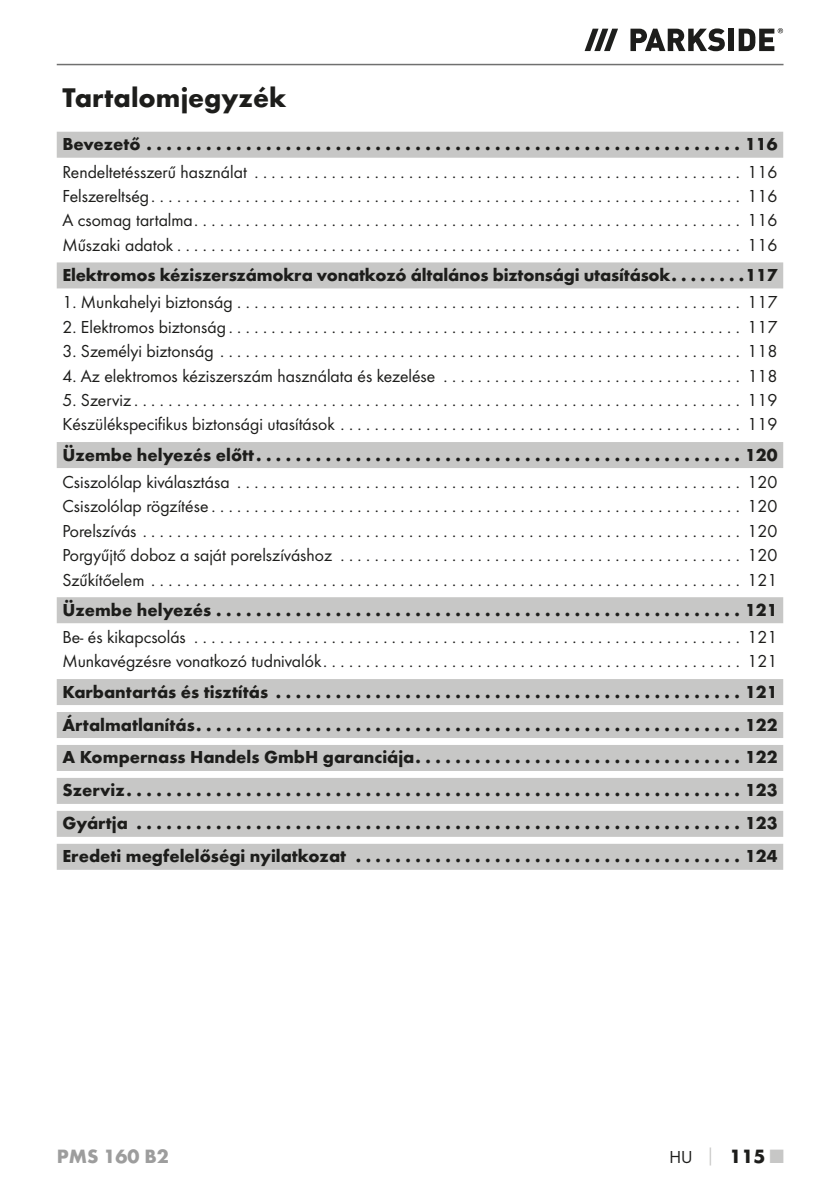
<style>
.page{position:relative;width:840px;height:1191px;background:#fff}
.page>*{position:absolute;margin:0;border:0;box-sizing:border-box;transform-origin:0 0}
.t1{font:700 28px "Futura";color:#1d1d1b}
.t2{font:700 20px "Futura";color:#9d9d9d}
.t3{font:700 20px "Futura";color:#1d1d1b}
.t4{font:18px/24.4px "Futura Boo";color:#1d1d1b;text-align:justify}
.t5{font:700 18px/33px "Futura";color:#1d1d1b;text-align:justify}
.s1{font-family:"Futura Boo";font-weight:400;font-size:18px}
.s2{font-size:18px;color:#c7c7c6}
.s3{color:#c7c7c6}
</style>
<div class="page">
<hr style="left:57px;top:64px;width:726px;height:1px;background:#70706f">
<svg style="left:584px;top:29px;width:33px;height:22px"></svg>
<svg style="left:630px;top:28px;width:94px;height:23px"></svg>
<div style="left:728px;top:29px;width:5px;height:22px;background:#1d1d1b"></div>
<svg style="left:738px;top:28px;width:44px;height:23px"></svg>
<div style="left:57px;top:132px;width:725px;height:26px;background:#c7c7c6"></div>
<div style="left:57px;top:262px;width:725px;height:26px;background:#c7c7c6"></div>
<div style="left:57px;top:442px;width:725px;height:26px;background:#c7c7c6"></div>
<div style="left:57px;top:597px;width:725px;height:26px;background:#c7c7c6"></div>
<div style="left:57px;top:679px;width:725px;height:26px;background:#c7c7c6"></div>
<div style="left:57px;top:712px;width:725px;height:26px;background:#c7c7c6"></div>
<div style="left:57px;top:745px;width:725px;height:26px;background:#c7c7c6"></div>
<div style="left:57px;top:778px;width:725px;height:26px;background:#c7c7c6"></div>
<div style="left:57px;top:811px;width:725px;height:26px;background:#c7c7c6"></div>
<div style="left:57px;top:843px;width:725px;height:26px;background:#c7c7c6"></div>
<h1 class="t1" style="left:62px;top:86px;width:225px">Tartalomjegyzék</h1>
<p class="t5" style="left:62px;top:129px;width:716px">Bevezető ............................................................116</p>
<p class="t4" style="left:62px;top:160px;width:716px">Rendeltetésszerű használat ......................................................... 116<br>Felszereltség ..................................................................... 116<br>A csomag tartalma ................................................................ 116<br>Műszaki adatok .................................................................. 116</p>
<p class="t5" style="left:62px;top:260px;width:716px">Elektromos kéziszerszámokra vonatkozó általános biztonsági utasítások . . . . . . . .117</p>
<p class="t4" style="left:62px;top:291px;width:716px">1. Munkahelyi biztonság ........................................................... 117</p>
<p class="t4" style="left:62px;top:315px;width:716px">2. Elektromos biztonság ............................................................ 117</p>
<p class="t4" style="left:62px;top:340px;width:716px">3. Személyi biztonság ............................................................. 118</p>
<p class="t4" style="left:62px;top:364px;width:716px">4. Az elektromos kéziszerszám használata és kezelése . . . . . . . . . . . . . . . . . . . . . . . . . . . . . . . . . . . 118</p>
<p class="t4" style="left:62px;top:389px;width:716px">5. Szerviz ....................................................................... 119<br>Készülékspecifikus biztonsági utasítások ............................................... 119</p>
<p class="t5" style="left:62px;top:439px;width:716px">Üzembe helyezés előtt .................................................120</p>
<p class="t4" style="left:62px;top:470px;width:716px">Csiszolólap kiválasztása ........................................................... 120<br>Csiszolólap rögzítése .............................................................. 120<br>Porelszívás ...................................................................... 120<br>Porgyűjtő doboz a saját porelszíváshoz ............................................... 120<br>Szűkítőelem ..................................................................... 121</p>
<p class="t5" style="left:62px;top:594px;width:716px">Üzembe helyezés .....................................................121</p>
<p class="t4" style="left:62px;top:625px;width:716px">Be- és kikapcsolás ................................................................ 121<br>Munkavégzésre vonatkozó tudnivalók ................................................. 121</p>
<p class="t5" style="left:62px;top:676px;width:716px">Karbantartás és tisztítás ...............................................121<br>Ártalmatlanítás .......................................................122<br>A Kompernass Handels GmbH garanciája .................................122<br>Szerviz ..............................................................123<br>Gyártja .............................................................123<br>Eredeti megfelelőségi nyilatkozat .......................................124</p>
<p class="t2" style="left:57px;top:1147px;width:114px">PMS 160 B2</p>
<p class="t3" style="left:669px;top:1147px;width:115px"><span class="s1">HU</span> <span class="s2">│</span> 115 <span class="s3">■</span></p>
</div>
